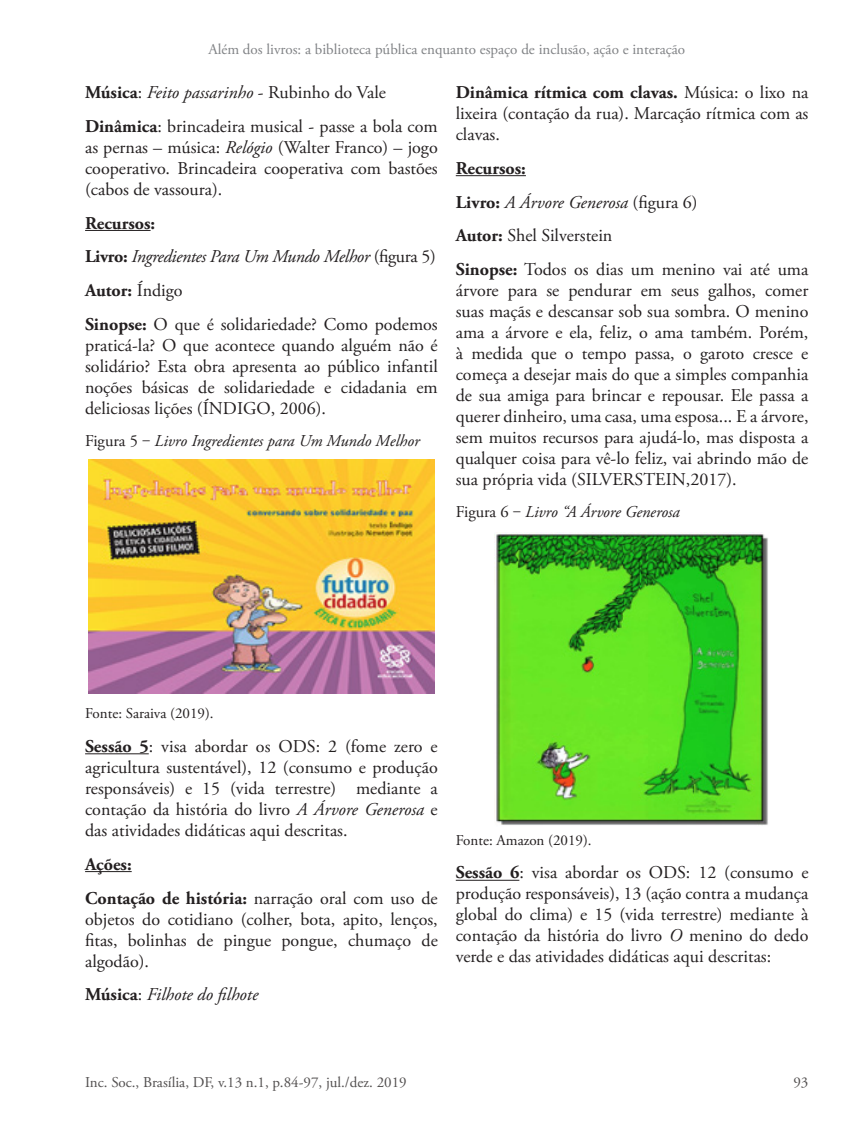
<style>
.page{position:relative;width:851px;height:1127px;background:#fff}
.page>*{position:absolute;margin:0;border:0;box-sizing:border-box;transform-origin:0 0}
.Corpo_de_Texto{font:18px/21px "Adobe Garamond Pro";color:#231f20;text-align:justify}
.Corpo_de_Texto-2{font:italic 18px "Adobe Garamond Pro";color:#231f20}
.Corpo_de_Texto-3{font:italic 18px "Adobe Garamond Pro";letter-spacing:-.02em;color:#231f20}
.Corpo_de_Texto-4{font:700 18px "Adobe Garamond Pro";color:#231f20}
.Ci_Inf__Título_image{font:italic 16.5px "Adobe Garamond Pro";color:#231f20}
.t1{font:15px "Adobe Garamond Pro";color:#808285}
.t2{font:15px "Adobe Garamond Pro";color:#524f4f}
.Fonte{font:15px "Adobe Garamond Pro";color:#231f20}
.s1{font-weight:700}
.s2{font-style:italic}
.s3{font-weight:700;font-style:normal}
.s4{font-style:normal}
.s5{font-weight:400}
</style>
<div class="page">
<hr style="left:85px;top:230px;width:65px;height:1px;background:#231f20">
<hr style="left:85px;top:753px;width:64px;height:1px;background:#231f20">
<hr style="left:85px;top:871px;width:47px;height:1px;background:#231f20">
<img style="left:88px;top:460px;width:346px;height:233px">
<hr style="left:455px;top:175px;width:71px;height:1px;background:#231f20">
<hr style="left:455px;top:880px;width:64px;height:1px;background:#231f20">
<img style="left:494px;top:533px;width:274px;height:292px">
<p class="t1" style="left:208px;top:40px;width:478px">Além dos livros: a biblioteca pública enquanto espaço de inclusão, ação e interação</p>
<p class="Corpo_de_Texto" style="left:85px;top:83px;width:302px"><span class="s1">Música</span>: <span class="s2">Feito passarinho</span> - Rubinho do Vale</p>
<p class="Corpo_de_Texto" style="left:85px;top:116px;width:354px"><span class="s1">Dinâmica</span>: brincadeira musical - passe a bola com as pernas – música: <span class="s2">Relógio</span> (Walter Franco) – jogo cooperativo. Brincadeira cooperativa com bastões (cabos de vassoura).</p>
<p class="Corpo_de_Texto-4" style="left:85px;top:212px;width:72px">Recursos:</p>
<p class="Corpo_de_Texto-3" style="left:85px;top:246px;width:352px"><span class="s3">Livro:</span> Ingredientes Para Um Mundo Melhor <span class="s4">(figura 5)</span></p>
<p class="Corpo_de_Texto-4" style="left:85px;top:280px;width:99px">Autor: <span class="s5">Índigo</span></p>
<p class="Corpo_de_Texto" style="left:85px;top:314px;width:354px"><span class="s1">Sinopse:</span> O que é solidariedade? Como podemos praticá-la? O que acontece quando alguém não é solidário? Esta obra apresenta ao público infantil noções básicas de solidariedade e cidadania em deliciosas lições (ÍNDIGO, 2006).</p>
<p class="Ci_Inf__Título_image" style="left:85px;top:430px;width:336px"><span class="s4">Figura 5 ‒</span> Livro Ingredientes para Um Mundo Melhor</p>
<p class="Corpo_de_Texto" style="left:455px;top:83px;width:354px"><span class="s1">Dinâmica rítmica com clavas.</span> Música: o lixo na lixeira (contação da rua). Marcação rítmica com as clavas.</p>
<p class="Corpo_de_Texto-4" style="left:455px;top:158px;width:72px">Recursos:</p>
<p class="Corpo_de_Texto-2" style="left:455px;top:191px;width:243px"><span class="s3">Livro:</span> A Árvore Generosa <span class="s4">(figura 6)</span></p>
<p class="Corpo_de_Texto" style="left:455px;top:226px;width:158px"><span class="s1">Autor:</span> Shel Silverstein</p>
<p class="Corpo_de_Texto" style="left:455px;top:260px;width:354px"><span class="s1">Sinopse:</span> Todos os dias um menino vai até uma árvore para se pendurar em seus galhos, comer suas maçãs e descansar sob sua sombra. O menino ama a árvore e ela, feliz, o ama também. Porém, à medida que o tempo passa, o garoto cresce e começa a desejar mais do que a simples companhia de sua amiga para brincar e repousar. Ele passa a querer dinheiro, uma casa, uma esposa... E a árvore, sem muitos recursos para ajudá-lo, mas disposta a qualquer coisa para vê-lo feliz, vai abrindo mão de sua própria vida (SILVERSTEIN,2017).</p>
<p class="Ci_Inf__Título_image" style="left:455px;top:502px;width:225px"><span class="s4">Figura 6 ‒</span> Livro “A Árvore Generosa</p>
<p class="Fonte" style="left:85px;top:704px;width:130px">Fonte: Saraiva (2019).</p>
<p class="Corpo_de_Texto" style="left:85px;top:736px;width:354px"><span class="s1">Sessão 5</span>: visa abordar os ODS: 2 (fome zero e agricultura sustentável), 12 (consumo e produção responsáveis) e 15 (vida terrestre) mediante a contação da história do livro <span class="s2">A Árvore Generosa</span> e das atividades didáticas aqui descritas.</p>
<p class="Corpo_de_Texto-4" style="left:85px;top:853px;width:48px">Ações:</p>
<p class="Corpo_de_Texto" style="left:85px;top:888px;width:354px"><span class="s1">Contação de história:</span> narração oral com uso de objetos do cotidiano (colher, bota, apito, lenços, fitas, bolinhas de pingue pongue, chumaço de algodão).</p>
<p class="Corpo_de_Texto-2" style="left:85px;top:984px;width:175px"><span class="s3">Música</span><span class="s4">:</span> Filhote do filhote</p>
<p class="Fonte" style="left:455px;top:831px;width:137px">Fonte: Amazon (2019).</p>
<p class="Corpo_de_Texto" style="left:455px;top:863px;width:354px"><span class="s1">Sessão 6</span>: visa abordar os ODS: 12 (consumo e produção responsáveis), 13 (ação contra a mudança global do clima) e 15 (vida terrestre) mediante à contação da história do livro <span class="s2">O</span> menino do dedo verde e das atividades didáticas aqui descritas:</p>
<p class="t2" style="left:85px;top:1073px;width:323px">Inc. Soc., Brasília, DF, v.13 n.1, p.84-97, jul./dez. 2019</p>
<p class="t2" style="left:793px;top:1073px;width:16px">93</p>
</div>
